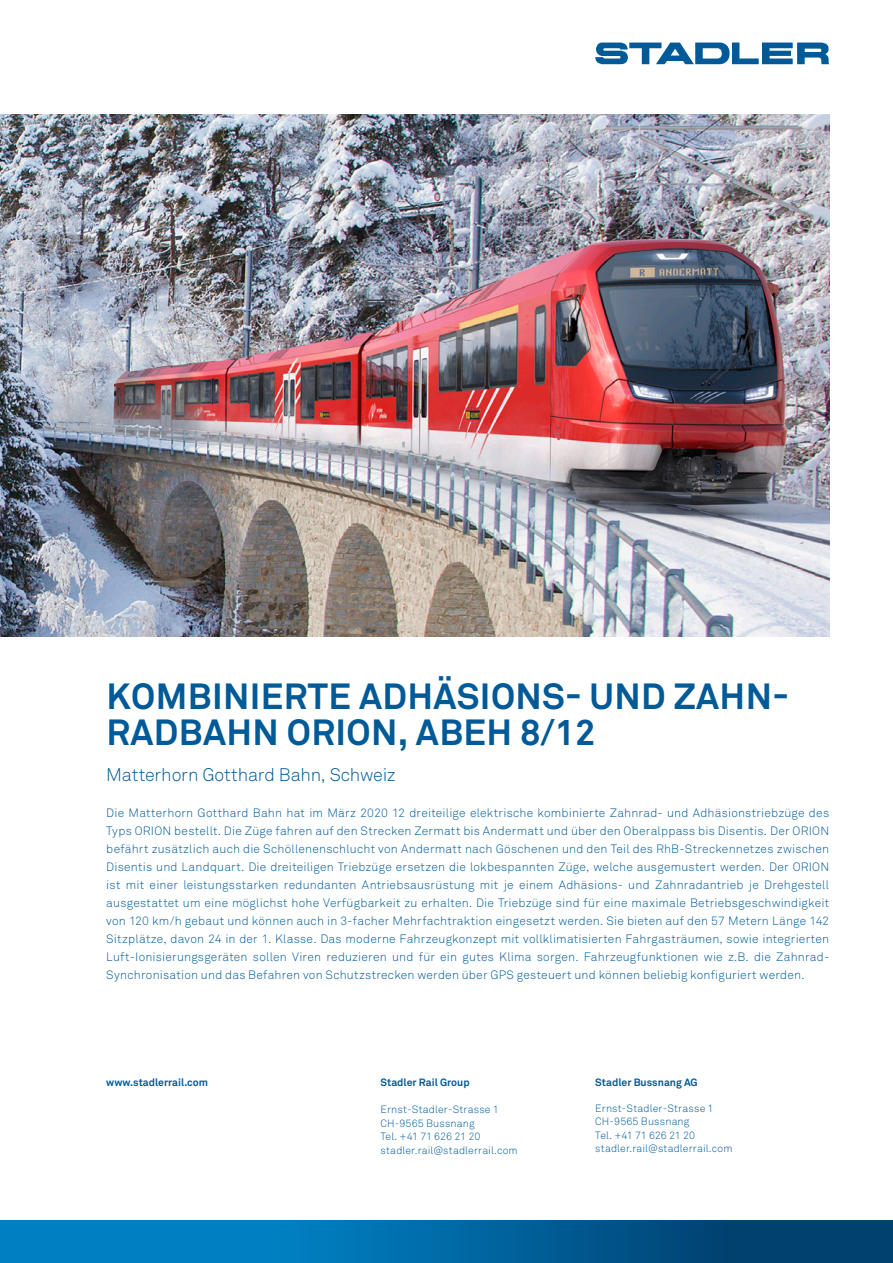
<style>
.page{position:relative;width:893px;height:1263px;background:#fff}
.page>*{position:absolute;margin:0;border:0;box-sizing:border-box;transform-origin:0 0}
.t1{font:700 36px/36px "Akkurat Pro";letter-spacing:.01em;color:#005a97}
.t2{font:300 18px "Akkurat Pro";letter-spacing:-.01em;color:#005a97}
.t3{font:300 12px/18px "Akkurat Pro";letter-spacing:.02em;color:#005a97;text-align:justify}
.t4{font:300 10.5px/13.5px "Akkurat Pro";letter-spacing:.015em;color:#005a97}
.t5{font:700 10.5px "Akkurat Pro";color:#005a97}
</style>
<div class="page">
<svg style="left:595px;top:43px;width:234px;height:21px"></svg>
<svg style="left:0;top:1221px;width:893px;height:42px;background:#00659f"></svg>
<img style="left:0;top:115px;width:829px;height:522px">
<h1 class="t1" style="left:106px;top:677px;width:684px">KOMBINIERTE ADHÄSIONS- UND ZAHN-<br>RADBAHN ORION, ABEH 8/12</h1>
<h2 class="t2" style="left:106px;top:764px;width:291px">Matterhorn Gotthard Bahn, Schweiz</h2>
<p class="t3" style="left:106px;top:803px;width:724px">Die Matterhorn Gotthard Bahn hat im März 2020 12 dreiteilige elektrische kombinierte Zahnrad- und Adhäsionstriebzüge des Typs ORION bestellt. Die Züge fahren auf den Strecken Zermatt bis Andermatt und über den Oberalppass bis Disentis. Der ORION befährt zusätzlich auch die Schöllenenschlucht von Andermatt nach Göschenen und den Teil des RhB-Streckennetzes zwischen Disentis und Landquart. Die dreiteiligen Triebzüge ersetzen die lokbespannten Züge, welche ausgemustert werden. Der ORION ist mit einer leistungsstarken redundanten Antriebsausrüstung mit je einem Adhäsions- und Zahnradantrieb je Drehgestell ausgestattet um eine möglichst hohe Verfügbarkeit zu erhalten. Die Triebzüge sind für eine maximale Betriebsgeschwindigkeit von 120 km/h gebaut und können auch in 3-facher Mehrfachtraktion eingesetzt werden. Sie bieten auf den 57 Metern Länge 142<br>Sitzplätze, davon 24 in der 1. Klasse. Das moderne Fahrzeugkonzept mit vollklimatisierten Fahrgasträumen, sowie integrierten Luft-Ionisierungsgeräten sollen Viren reduzieren und für ein gutes Klima sorgen. Fahrzeugfunktionen wie z.B. die Zahnrad-Synchronisation und das Befahren von Schutzstrecken werden über GPS gesteuert und können beliebig konfiguriert werden.</p>
<p class="t5" style="left:106px;top:1076px;width:103px">www.stadlerrail.com</p>
<p class="t5" style="left:595px;top:1076px;width:104px">Stadler Bussnang AG</p>
<p class="t4" style="left:595px;top:1101px;width:139px">Ernst-Stadler-Strasse 1<br>CH-9565 Bussnang<br>Tel. +41 71 626 21 20 stadler.rail@stadlerrail.com</p>
<p class="t5" style="left:381px;top:1076px;width:91px">Stadler Rail Group</p>
<p class="t4" style="left:381px;top:1103px;width:139px">Ernst-Stadler-Strasse 1<br>CH-9565 Bussnang<br>Tel. +41 71 626 21 20 stadler.rail@stadlerrail.com</p>
</div>
